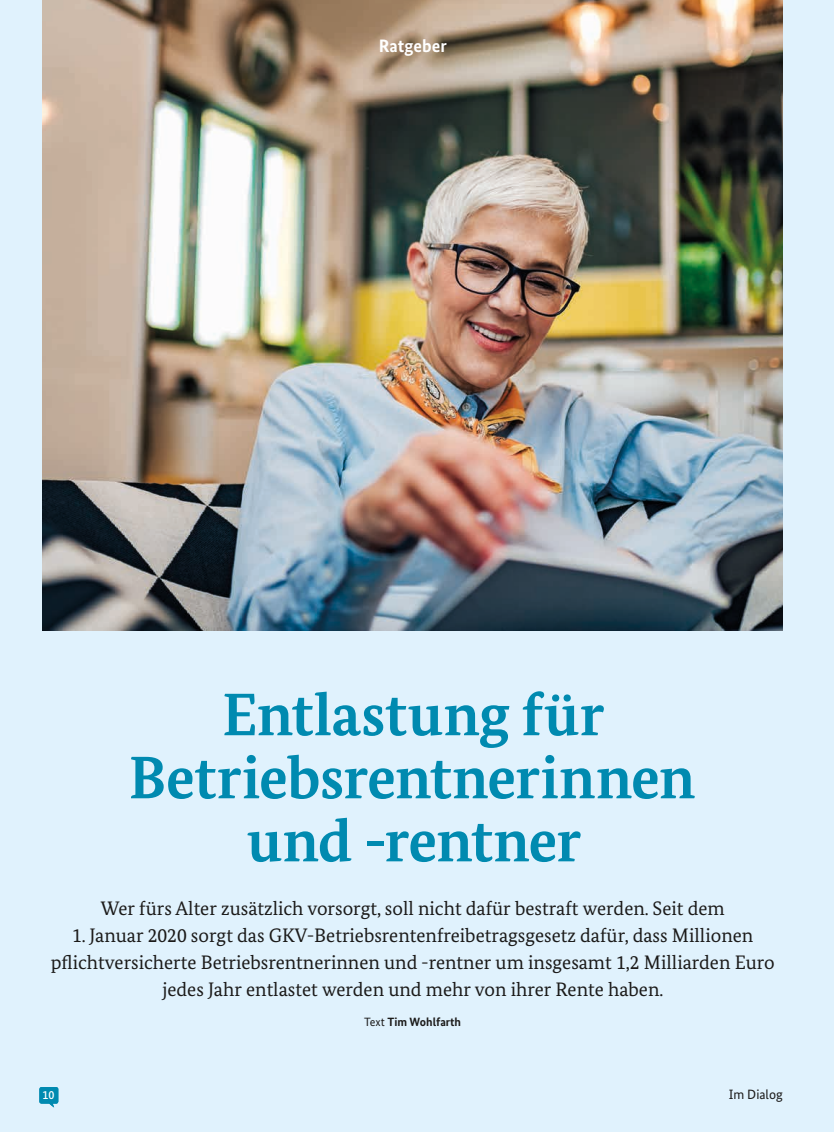
<style>
.page{position:relative;width:834px;height:1132px;background:#fff}
.page>*{position:absolute;margin:0;border:0;box-sizing:border-box;transform-origin:0 0}
.t1{font:700 60px/63px "Bundes Serif";letter-spacing:-.005em;color:#008ab0;text-align:center}
.t2{font:19.5px/27px "Bundes Serif";color:#1b1a19;text-align:center}
.t3{font:700 18px "Bundes Sans";color:#fff}
.t4{font:13.5px "Bundes Sans";color:#1b1a19}
.t5{font:700 12px "Bundes Sans";color:#1b1a19}
.t6{font:500 12px "Bundes Sans";color:#fff}
.s1{font-weight:400}
</style>
<div class="page">
<div style="left:0;top:0;width:833px;height:1131px;background:#e0f2fd"></div>
<svg style="left:39px;top:1087px;width:19px;height:20px"></svg>
<img style="left:43px;top:0;width:739px;height:630px">
<p class="t3" style="left:378px;top:35px;width:70px">Ratgeber</p>
<h2 class="t1" style="left:129px;top:682px;width:568px">Entlastung für<br>Betriebsrentnerinnen und -rentner</h2>
<p class="t2" style="left:101px;top:894px;width:625px">Wer fürs Alter zusätzlich vorsorgt, soll nicht dafür bestraft werden. Seit dem</p>
<p class="t2" style="left:51px;top:921px;width:725px">1. Januar 2020 sorgt das GKV-Betriebsrentenfreibetragsgesetz dafür, dass Millionen pflichtversicherte Betriebsrentnerinnen und -rentner um insgesamt 1,2 Milliarden Euro jedes Jahr entlastet werden und mehr von ihrer Rente haben.</p>
<p class="t5" style="left:364px;top:1013px;width:98px"><span class="s1">Text</span> Tim Wohlfarth</p>
<p class="t6" style="left:43px;top:1086px;width:13px">10</p>
<p class="t4" style="left:728px;top:1085px;width:56px">Im Dialog</p>
</div>
